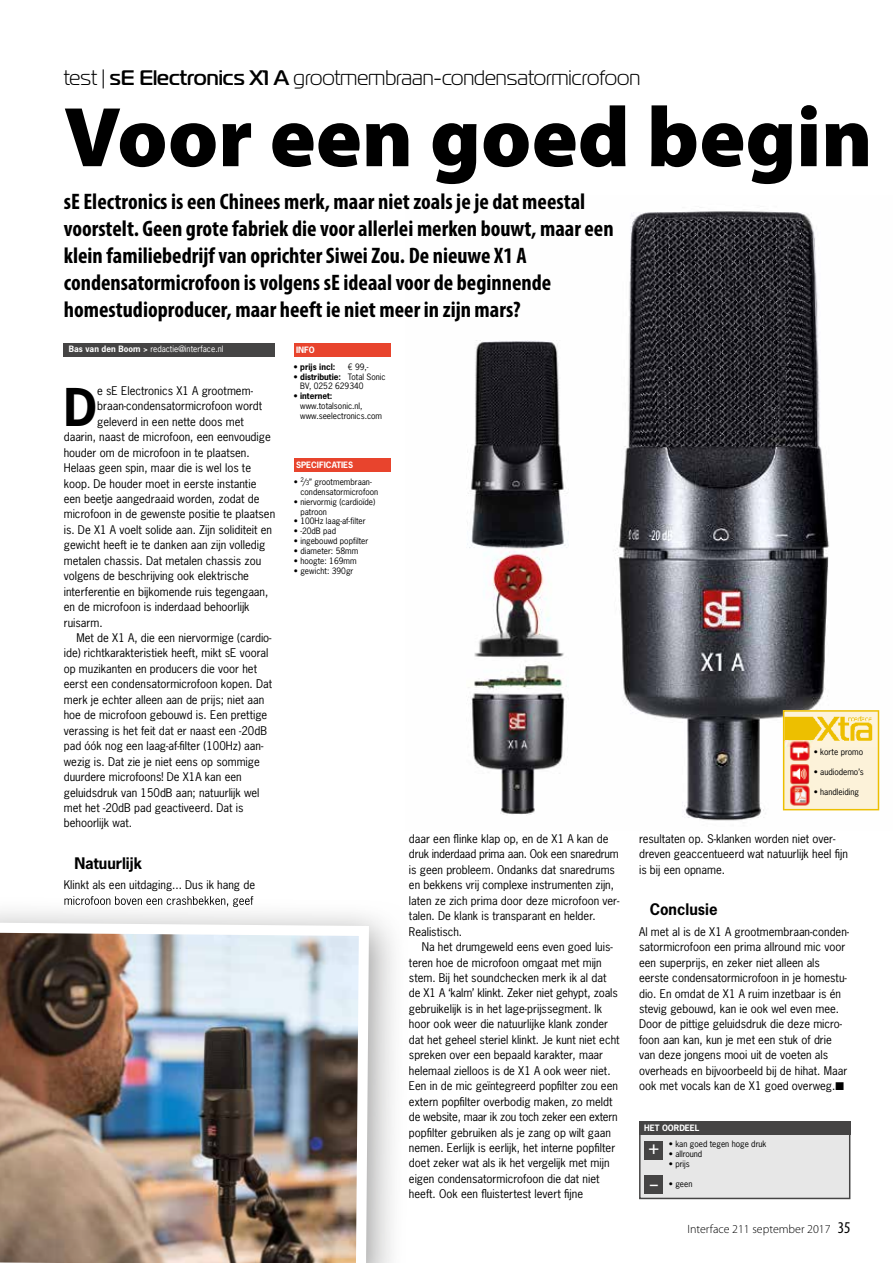
<style>
.page{position:relative;width:893px;height:1263px;background:#fff}
.page>*{position:absolute;margin:0;border:0;box-sizing:border-box;transform-origin:0 0}
.t1{font:900 85.5px "Myriad Pro";color:#000}
.t2{font:700 48.9px "News Gothic Std";color:#000}
.t3{font:700 condensed 22.5px/27px "Myriad Pro";color:#000}
.t4{font:21px "Magistral A";color:#000}
.t5{font:600 18px/35.2px "Myriad Pro";color:#fff}
.t6{font:700 15px "News Gothic Std";color:#000}
.t7{font:300 12px "Myriad Pro";color:#000}
.t8{font:11.25px/15.5px "News Gothic Std";color:#000}
.t9{font:8.25px/9.9px "News Gothic Std";color:#000}
.t10{font:8.25px "News Gothic Std";color:#fff}
.t11{font:700 8.25px "News Gothic Std";color:#fff}
.t12{font:700 8.25px "News Gothic Std";color:#000}
.s1{font-weight:700}
.s2{font-size:6px}
.s3{font-weight:400;font-stretch:condensed;font-size:16.5px}
</style>
<div class="page">
<img style="left:476px;top:211px;width:404px;height:610px">
<div style="left:64px;top:343px;width:211px;height:14px;background:#454444"></div>
<svg style="left:783px;top:710px;width:96px;height:100px;background:#f8e5a4"></svg>
<img style="left:788px;top:764px;width:22px;height:21px">
<img style="left:785px;top:785px;width:28px;height:21px">
<img style="left:785px;top:740px;width:28px;height:22px">
<div style="left:294px;top:343px;width:96px;height:14px;background:#e8442d"></div>
<div style="left:294px;top:458px;width:96px;height:14px;background:#e8442d"></div>
<div style="left:639px;top:1122px;width:211px;height:77px;background:#e7e7e7;border:2px solid #454444"></div>
<div style="left:639px;top:1121px;width:211px;height:14px;background:#454444"></div>
<div style="left:644px;top:1141px;width:19px;height:18px;background:#454444"></div>
<div style="left:644px;top:1175px;width:19px;height:19px;background:#454444"></div>
<img style="left:467px;top:341px;width:103px;height:474px">
<img style="left:64px;top:897px;width:189px;height:10px">
<img style="left:0;top:917px;width:374px;height:346px">
<h3 class="t4" style="left:64px;top:65px;width:578px">test | <span class="s1">sE Electronics X1 A</span> grootmembraan-condensatormicrofoon</h3>
<h1 class="t1" style="left:64px;top:89px;width:810px">Voor een goed begin</h1>
<p class="t3" style="left:64px;top:188px;width:551px">sE Electronics is een Chinees merk, maar niet zoals je je dat meestal voorstelt. Geen grote fabriek die voor allerlei merken bouwt, maar een klein familiebedrijf van oprichter Siwei Zou. De nieuwe X1 A condensatormicrofoon is volgens sE ideaal voor de beginnende homestudioproducer, maar heeft ie niet meer in zijn mars?</p>
<p class="t10" style="left:69px;top:344px;width:156px"><span class="s1">Bas van den Boom &gt;</span> redactie@interface.nl</p>
<h2 class="t2" style="left:64px;top:375px;width:35px">D</h2>
<p class="t8" style="left:97px;top:383px;width:157px">e sE Electronics X1 A grootmem-</p>
<p class="t8" style="left:97px;top:398px;width:166px">braan-condensatormicrofoon wordt</p>
<p class="t8" style="left:97px;top:414px;width:148px">geleverd in een nette doos met</p>
<p class="t8" style="left:64px;top:429px;width:209px">daarin, naast de microfoon, een eenvoudige</p>
<p class="t8" style="left:64px;top:445px;width:187px">houder om de microfoon in te plaatsen.</p>
<p class="t8" style="left:64px;top:460px;width:189px">Helaas geen spin, maar die is wel los te</p>
<p class="t8" style="left:64px;top:475px;width:194px">koop. De houder moet in eerste instantie</p>
<p class="t8" style="left:64px;top:491px;width:197px">een beetje aangedraaid worden, zodat de</p>
<p class="t8" style="left:64px;top:506px;width:213px">microfoon in de gewenste positie te plaatsen</p>
<p class="t8" style="left:64px;top:522px;width:210px">is. De X1 A voelt solide aan. Zijn soliditeit en</p>
<p class="t8" style="left:64px;top:537px;width:203px">gewicht heeft ie te danken aan zijn volledig</p>
<p class="t8" style="left:64px;top:553px;width:199px">metalen chassis. Dat metalen chassis zou</p>
<p class="t8" style="left:64px;top:568px;width:187px">volgens de beschrijving ook elektrische</p>
<p class="t8" style="left:64px;top:584px;width:206px">interferentie en bijkomende ruis tegengaan,</p>
<p class="t8" style="left:64px;top:599px;width:187px">en de microfoon is inderdaad behoorlijk</p>
<p class="t8" style="left:64px;top:614px;width:40px">ruisarm.</p>
<p class="t8" style="left:77px;top:630px;width:197px">Met de X1 A, die een niervormige (cardio-</p>
<p class="t8" style="left:64px;top:645px;width:206px">ide) richtkarakteristiek heeft, mikt sE vooral</p>
<p class="t8" style="left:64px;top:661px;width:195px">op muzikanten en producers die voor het</p>
<p class="t8" style="left:64px;top:676px;width:210px">eerst een condensatormicrofoon kopen. Dat</p>
<p class="t8" style="left:64px;top:692px;width:202px">merk je echter alleen aan de prijs; niet aan</p>
<p class="t8" style="left:64px;top:707px;width:205px">hoe de microfoon gebouwd is. Een prettige</p>
<p class="t8" style="left:64px;top:723px;width:205px">verassing is het feit dat er naast een -20dB</p>
<p class="t8" style="left:64px;top:738px;width:201px">pad óók nog een laag-af-filter (100Hz) aan-</p>
<p class="t8" style="left:64px;top:753px;width:198px">wezig is. Dat zie je niet eens op sommige</p>
<p class="t8" style="left:64px;top:769px;width:179px">duurdere microfoons! De X1A kan een</p>
<p class="t8" style="left:64px;top:784px;width:197px">geluidsdruk van 150dB aan; natuurlijk wel</p>
<p class="t8" style="left:64px;top:800px;width:181px">met het -20dB pad geactiveerd. Dat is</p>
<p class="t8" style="left:64px;top:815px;width:70px">behoorlijk wat.</p>
<h3 class="t6" style="left:74px;top:853px;width:69px">Natuurlijk</h3>
<p class="t8" style="left:64px;top:877px;width:193px">Klinkt als een uitdaging... Dus ik hang de</p>
<p class="t11" style="left:296px;top:344px;width:20px">INFO</p>
<p class="t12" style="left:294px;top:361px;width:43px">• prijs incl:</p>
<p class="t9" style="left:348px;top:362px;width:22px">€ 99,-</p>
<p class="t9" style="left:300px;top:371px;width:87px;text-indent:-6px"><span class="s1">• distributie:</span> Total Sonic<br>BV, 0252 629340</p>
<p class="t12" style="left:294px;top:391px;width:40px">• internet:</p>
<p class="t9" style="left:300px;top:401px;width:83px">www.totalsonic.nl, www.seelectronics.com</p>
<p class="t11" style="left:296px;top:459px;width:59px">SPECIFICATIES</p>
<p class="t9" style="left:300px;top:477px;width:79px;text-indent:-7px">• <sup>2</sup>/<span class="s2">3</span>” grootmembraan&shy;condensatormicrofoon</p>
<p class="t9" style="left:300px;top:496px;width:76px;text-indent:-7px">• niervormig (cardioïde) patroon</p>
<p class="t9" style="left:294px;top:516px;width:73px">• 100Hz laag-af-filter</p>
<p class="t9" style="left:294px;top:526px;width:44px">• -20dB pad</p>
<p class="t9" style="left:294px;top:536px;width:76px">• ingebouwd popfilter</p>
<p class="t9" style="left:294px;top:546px;width:66px">• diameter: 58mm</p>
<p class="t9" style="left:294px;top:556px;width:64px">• hoogte: 169mm</p>
<p class="t9" style="left:294px;top:566px;width:61px">• gewicht: 390gr</p>
<p class="t8" style="left:409px;top:831px;width:212px">daar een flinke klap op, en de X1 A kan de druk inderdaad prima aan. Ook een snaredrum is geen probleem. Ondanks dat snaredrums en bekkens vrij complexe instrumenten zijn, laten ze zich prima door deze microfoon ver&shy;talen. De klank is transparant en helder.<br>Realistisch.</p>
<p class="t8" style="left:409px;top:939px;width:212px;text-indent:13px">Na het drumgeweld eens even goed luis&shy;teren hoe de microfoon omgaat met mijn stem. Bij het soundchecken merk ik al dat de X1 A ‘kalm’ klinkt. Zeker niet gehypt, zoals gebruikelijk is in het lage-prijssegment. Ik hoor ook weer die natuurlijke klank zonder dat het geheel steriel klinkt. Je kunt niet echt spreken over een bepaald karakter, maar helemaal zielloos is de X1 A ook weer niet.<br>Een in de mic geïntegreerd popfilter zou een extern popfilter overbodig maken, zo meldt de website, maar ik zou toch zeker een extern popfilter gebruiken als je zang op wilt gaan nemen. Eerlijk is eerlijk, het interne popfilter doet zeker wat als ik het vergelijk met mijn eigen condensatormicrofoon die dat niet heeft. Ook een fluistertest levert fijne</p>
<p class="t9" style="left:814px;top:746px;width:51px">• korte promo</p>
<p class="t9" style="left:814px;top:767px;width:51px">• audiodemo’s</p>
<p class="t9" style="left:814px;top:787px;width:47px">• handleiding</p>
<p class="t8" style="left:639px;top:831px;width:210px">resultaten op. S-klanken worden niet over&shy;dreven geaccentueerd wat natuurlijk heel fijn is bij een opname.</p>
<h3 class="t6" style="left:650px;top:900px;width:69px">Conclusie</h3>
<p class="t8" style="left:639px;top:924px;width:212px">Al met al is de X1 A grootmembraan-conden&shy;satormicrofoon een prima allround mic voor een superprijs, en zeker niet alleen als eerste condensatormicrofoon in je homestu&shy;dio. En omdat de X1 A ruim inzetbaar is én stevig gebouwd, kan ie ook wel even mee.<br>Door de pittige geluidsdruk die deze micro&shy;foon aan kan, kun je met een stuk of drie van deze jongens mooi uit de voeten als overheads en bijvoorbeeld bij de hihat. Maar ook met vocals kan de X1 goed overweg.■</p>
<p class="t11" style="left:644px;top:1123px;width:57px">HET OORDEEL</p>
<p class="t9" style="left:669px;top:1139px;width:99px">• kan goed tegen hoge druk</p>
<p class="t9" style="left:669px;top:1149px;width:35px">• allround</p>
<p class="t9" style="left:669px;top:1159px;width:23px">• prijs</p>
<p class="t9" style="left:669px;top:1179px;width:25px">• geen</p>
<h3 class="t5" style="left:648px;top:1130px;width:12px">+ –</h3>
<p class="t7" style="left:687px;top:1222px;width:165px">Interface 211 september 2017 <span class="s3">35</span></p>
</div>
